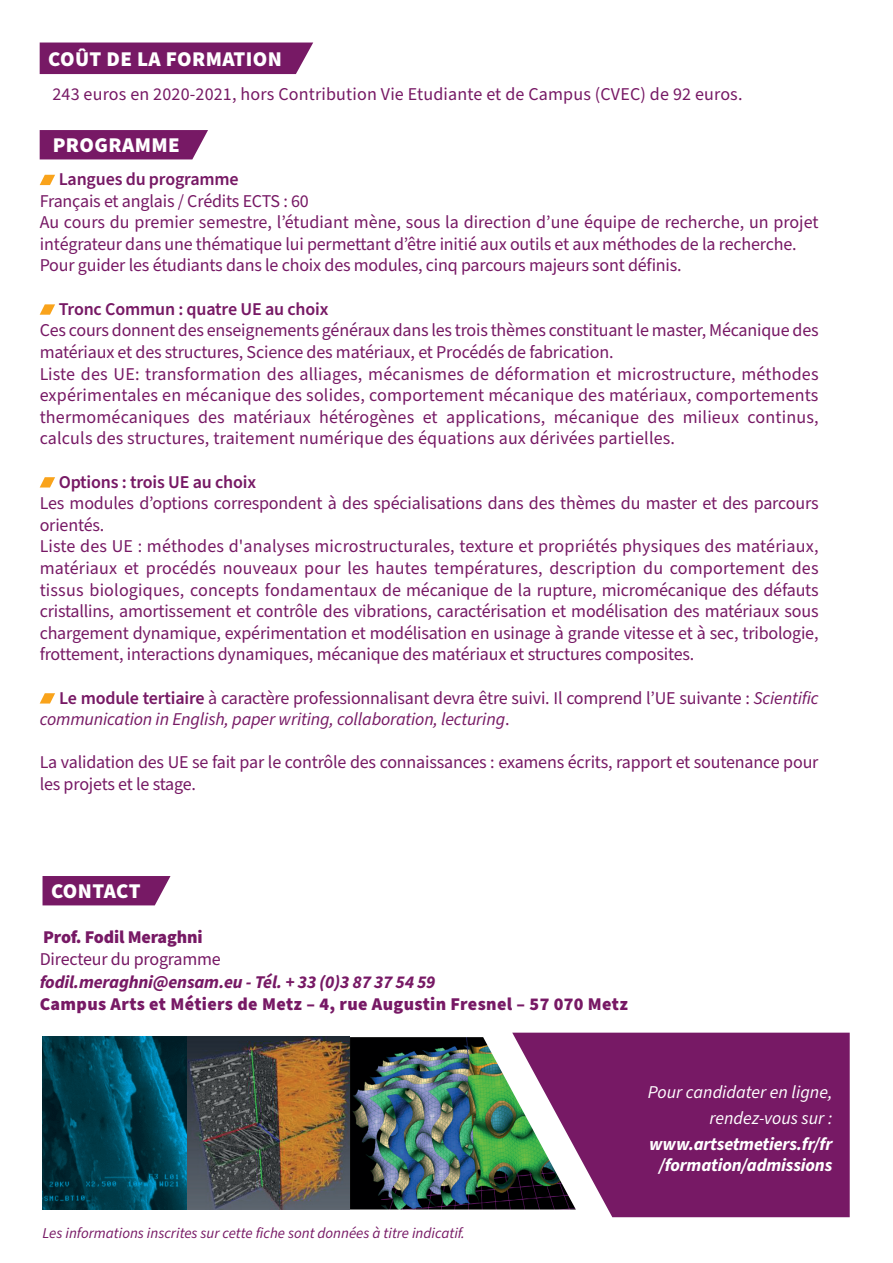
<style>
.page{position:relative;width:893px;height:1263px;background:#fff}
.page>*{position:absolute;margin:0;border:0;box-sizing:border-box;transform-origin:0 0}
.t1{font:900 21px "Source Sans Pro";letter-spacing:.02em;color:#fff}
.t2{font:18px/21.6px "Source Sans Pro";letter-spacing:-.01em;color:#771965}
.t3{font:18px/21.6px "Source Sans Pro";letter-spacing:.01em;color:#771965}
.t4{font:italic 18px/21.6px "Source Sans Pro";letter-spacing:-.01em;color:#771965}
.t5{font:600 18px "Source Sans Pro";letter-spacing:-.01em;color:#771965}
.t6{font:900 18px "Source Sans Pro";letter-spacing:.02em;color:#771965}
.t7{font:italic 700 18px/21.6px "Source Sans Pro";letter-spacing:-.01em;color:#fff;text-align:center}
.t8{font:italic 700 18px "Source Sans Pro";letter-spacing:-.01em;color:#771965}
.t9{font:italic 18px/25.8px "Source Sans Pro";color:#fff;text-align:right}
.t10{font:900 18px "Source Sans Pro";letter-spacing:-.01em;color:#771965}
.t11{font:italic 15px "Source Sans Pro";color:#771965}
.s1{font-weight:600;font-style:normal}
.s2{font-style:normal}
</style>
<div class="page">
<div style="left:40px;top:43px;width:273px;height:31px;background:#771965"></div>
<svg style="left:40px;top:175px;width:15px;height:10px"></svg>
<svg style="left:40px;top:304px;width:15px;height:11px"></svg>
<svg style="left:40px;top:477px;width:15px;height:10px"></svg>
<svg style="left:40px;top:693px;width:15px;height:10px"></svg>
<div style="left:512px;top:1033px;width:338px;height:184px;background:#771965"></div>
<img style="left:43px;top:1037px;width:533px;height:172px">
<svg style="left:577px;top:1211px;width:3px;height:6px"></svg>
<div style="left:43px;top:876px;width:128px;height:29px;background:#771965"></div>
<svg style="left:40px;top:130px;width:168px;height:29px;background:#7d236c"></svg>
<p class="t1" style="left:48px;top:45px;width:235px">COÛT DE LA FORMATION</p>
<p class="t3" style="left:52px;top:84px;width:692px">243 euros en 2020-2021, hors Contribution Vie Etudiante et de Campus (CVEC) de 92 euros.</p>
<p class="t1" style="left:53px;top:130px;width:129px">PROGRAMME</p>
<p class="t5" style="left:59px;top:167px;width:181px">Langues du programme</p>
<p class="t2" style="left:40px;top:190px;width:780px">Français et anglais / Crédits ECTS : 60<br>Au cours du premier semestre, l’étudiant mène, sous la direction d’une équipe de recherche, un projet intégrateur dans une thématique lui permettant d’être initié aux outils et aux méthodes de la recherche.<br>Pour guider les étudiants dans le choix des modules, cinq parcours majeurs sont définis.</p>
<p class="t5" style="left:59px;top:297px;width:271px">Tronc Commun : quatre UE au choix</p>
<p class="t3" style="left:40px;top:320px;width:780px">Ces cours donnent des enseignements généraux dans les trois thèmes constituant le master, Mécanique des matériaux et des structures, Science des matériaux, et Procédés de fabrication.<br>Liste des UE: transformation des alliages, mécanismes de déformation et microstructure, méthodes expérimentales en mécanique des solides, comportement mécanique des matériaux, comportements thermomécaniques des matériaux hétérogènes et applications, mécanique des milieux continus, calculs des structures, traitement numérique des équations aux dérivées partielles.</p>
<p class="t5" style="left:59px;top:469px;width:199px">Options : trois UE au choix</p>
<p class="t2" style="left:40px;top:493px;width:780px">Les modules d’options correspondent à des spécialisations dans des thèmes du master et des parcours orientés.<br>Liste des UE : méthodes d'analyses microstructurales, texture et propriétés physiques des matériaux, matériaux et procédés nouveaux pour les hautes températures, description du comportement des tissus biologiques, concepts fondamentaux de mécanique de la rupture, micromécanique des défauts cristallins, amortissement et contrôle des vibrations, caractérisation et modélisation des matériaux sous chargement dynamique, expérimentation et modélisation en usinage à grande vitesse et à sec, tribologie, frottement, interactions dynamiques, mécanique des matériaux et structures composites.</p>
<p class="t4" style="left:40px;top:687px;width:780px;text-indent:20px"><span class="s1">Le module tertiaire</span> <span class="s2">à caractère professionnalisant devra être suivi. Il comprend l’UE suivante :</span> Scientific communication in English, paper writing, collaboration, lecturing<span class="s2">.</span></p>
<p class="t2" style="left:40px;top:752px;width:780px">La validation des UE se fait par le contrôle des connaissances : examens écrits, rapport et soutenance pour les projets et le stage.</p>
<p class="t1" style="left:51px;top:876px;width:91px">CONTACT</p>
<p class="t10" style="left:43px;top:924px;width:161px">Prof. Fodil Meraghni</p>
<p class="t2" style="left:40px;top:949px;width:183px">Directeur du programme</p>
<p class="t8" style="left:40px;top:970px;width:397px">fodil.meraghni@ensam.eu - Tél. + 33 (0)3 87 37 54 59</p>
<p class="t6" style="left:40px;top:992px;width:590px">Campus Arts et Métiers de Metz – 4, rue Augustin Fresnel – 57 070 Metz</p>
<p class="t11" style="left:43px;top:1223px;width:424px">Les informations inscrites sur cette fiche sont données à titre indicatif.</p>
<p class="t9" style="left:648px;top:1079px;width:186px">Pour candidater en ligne, rendez-vous sur :</p>
<p class="t7" style="left:649px;top:1133px;width:185px">www.artsetmetiers.fr/fr /formation/admissions</p>
</div>
